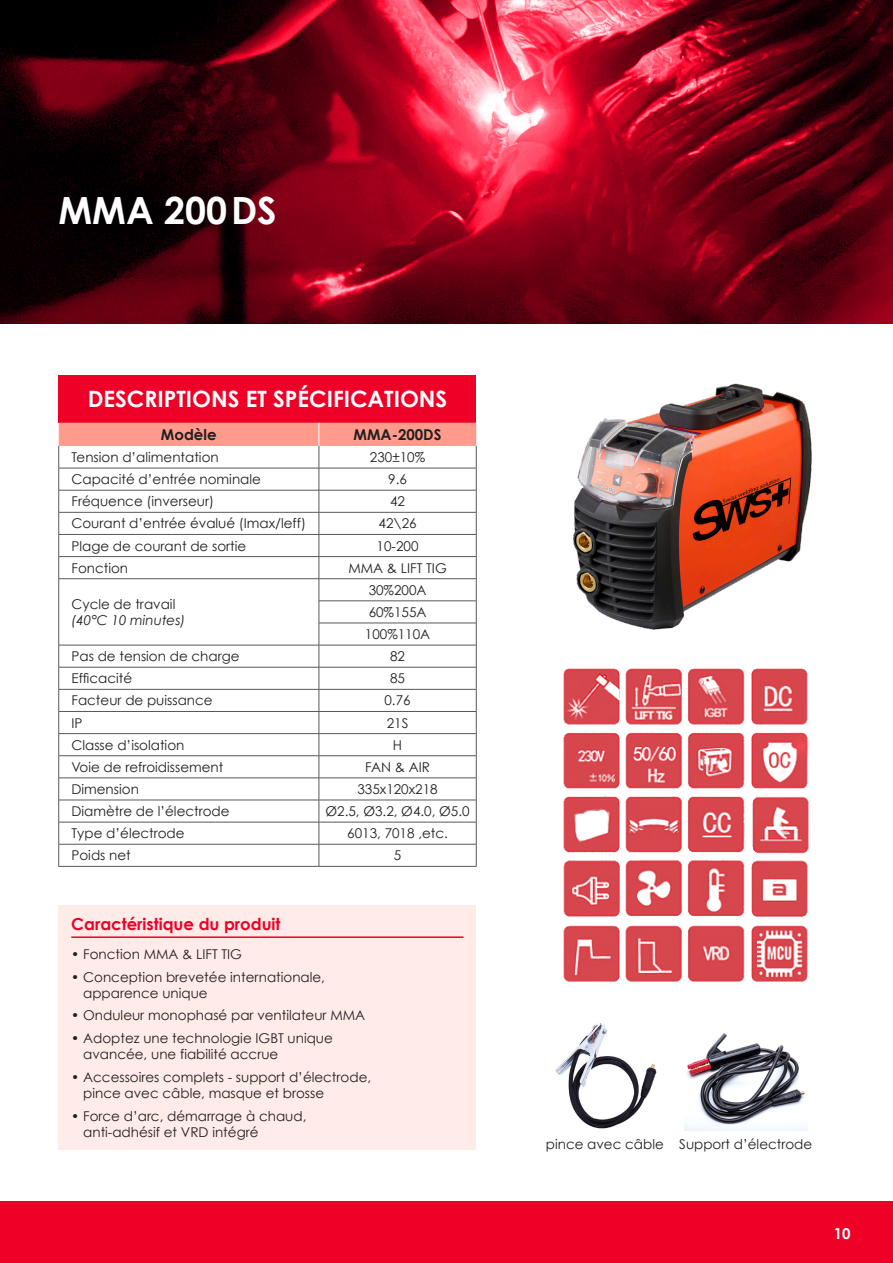
<style>
.page{position:relative;width:893px;height:1263px;background:#fff}
.page>*{position:absolute;margin:0;border:0;box-sizing:border-box;transform-origin:0 0}
.t1{font:700 37.5px "Century Gothic";color:#fff}
.t2{font:700 22.5px "Century Gothic";color:#fff}
.t3{font:700 16.5px "Century Gothic";color:#ef0027}
.t4{font:700 15px "Century Gothic";color:#231f20}
.t5{font:700 15px "Century Gothic";color:#fff}
.t6{font:13.5px/16.2px "Century Gothic";color:#231f20}
.t7{font:italic 13.5px "Century Gothic";color:#231f20}
</style>
<div class="page">
<div style="left:0;top:1201px;width:893px;height:62px;background:#ef0027"></div>
<img style="left:0;top:0;width:893px;height:323px">
<img style="left:573px;top:383px;width:239px;height:247px">
<div style="left:59px;top:375px;width:417px;height:48px;background:#ef0027"></div>
<svg style="left:58px;top:423px;width:419px;height:443px"></svg>
<hr style="left:59px;top:866px;width:260px;height:1px;background:#57585a">
<hr style="left:319px;top:866px;width:157px;height:1px;background:#57585a">
<div style="left:59px;top:905px;width:417px;height:244px;background:#ffebe8"></div>
<hr style="left:71px;top:936px;width:392px;height:2px;background:#ef0027">
<img style="left:555px;top:1023px;width:102px;height:106px">
<img style="left:684px;top:1033px;width:123px;height:98px">
<img style="left:563px;top:668px;width:246px;height:314px">
<h1 class="t1" style="left:59px;top:187px;width:220px">MMA 200 DS</h1>
<h2 class="t2" style="left:88px;top:385px;width:361px">DESCRIPTIONS ET SPÉCIFICATIONS</h2>
<p class="t4" style="left:161px;top:425px;width:57px">Modèle</p>
<p class="t4" style="left:354px;top:425px;width:89px">MMA-200DS</p>
<p class="t6" style="left:71px;top:449px;width:149px">Tension d’alimentation</p>
<p class="t6" style="left:370px;top:449px;width:57px">230±10%</p>
<p class="t6" style="left:71px;top:471px;width:191px">Capacité d’entrée nominale</p>
<p class="t6" style="left:388px;top:471px;width:20px">9.6</p>
<p class="t6" style="left:71px;top:493px;width:144px">Fréquence (inverseur)</p>
<p class="t6" style="left:390px;top:493px;width:16px">42</p>
<p class="t6" style="left:71px;top:515px;width:236px">Courant d’entrée évalué (Imax/leff)</p>
<p class="t6" style="left:379px;top:515px;width:40px">42\26</p>
<p class="t6" style="left:71px;top:537px;width:176px">Plage de courant de sortie</p>
<p class="t6" style="left:377px;top:537px;width:43px">10-200</p>
<p class="t6" style="left:71px;top:559px;width:58px">Fonction</p>
<p class="t6" style="left:348px;top:559px;width:100px">MMA &amp; LIFT TIG</p>
<p class="t6" style="left:71px;top:596px;width:105px">Cycle de travail</p>
<p class="t7" style="left:71px;top:612px;width:116px">(40°C 10 minutes)</p>
<p class="t6" style="left:365px;top:579px;width:67px;line-height:22.2px">30%200A<br>60%155A<br>100%110A</p>
<p class="t6" style="left:71px;top:648px;width:170px">Pas de tension de charge</p>
<p class="t6" style="left:390px;top:648px;width:16px">82</p>
<p class="t6" style="left:71px;top:670px;width:62px">Efficacité</p>
<p class="t6" style="left:390px;top:670px;width:16px">85</p>
<p class="t6" style="left:71px;top:692px;width:143px">Facteur de puissance</p>
<p class="t6" style="left:384px;top:692px;width:28px">0.76</p>
<p class="t6" style="left:71px;top:714px;width:13px">IP</p>
<p class="t6" style="left:387px;top:714px;width:23px">21S</p>
<p class="t6" style="left:71px;top:736px;width:114px">Classe d’isolation</p>
<p class="t6" style="left:393px;top:736px;width:11px">H</p>
<p class="t6" style="left:71px;top:759px;width:153px">Voie de refroidissement</p>
<p class="t6" style="left:365px;top:759px;width:66px">FAN &amp; AIR</p>
<p class="t6" style="left:71px;top:781px;width:69px">Dimension</p>
<p class="t6" style="left:357px;top:781px;width:82px">335x120x218</p>
<p class="t6" style="left:71px;top:803px;width:160px">Diamètre de l’électrode</p>
<p class="t6" style="left:326px;top:803px;width:146px">Ø2.5, Ø3.2, Ø4.0, Ø5.0</p>
<p class="t6" style="left:71px;top:825px;width:115px">Type d’électrode</p>
<p class="t6" style="left:347px;top:825px;width:102px">6013, 7018 ,etc.</p>
<p class="t6" style="left:71px;top:847px;width:61px">Poids net</p>
<p class="t6" style="left:394px;top:847px;width:9px">5</p>
<p class="t3" style="left:71px;top:914px;width:211px">Caractéristique du produit</p>
<p class="t6" style="left:71px;top:946px;width:172px">• Fonction MMA &amp; LIFT TIG</p>
<p class="t6" style="left:83px;top:968px;width:243px;text-indent:-12px">• Conception brevetée internationale, apparence unique</p>
<p class="t6" style="left:71px;top:1007px;width:295px">• Onduleur monophasé par ventilateur MMA</p>
<p class="t6" style="left:83px;top:1030px;width:251px;text-indent:-12px">• Adoptez une technologie IGBT unique avancée, une fiabilité accrue</p>
<p class="t6" style="left:83px;top:1068px;width:289px;text-indent:-12px">• Accessoires complets - support d’électrode, pince avec câble, masque et brosse</p>
<p class="t6" style="left:83px;top:1107px;width:225px;text-indent:-12px">• Force d’arc, démarrage à chaud, anti-adhésif et VRD intégré</p>
<p class="t6" style="left:546px;top:1136px;width:268px">pince avec câble Support d’électrode</p>
<p class="t5" style="left:834px;top:1224px;width:18px">10</p>
</div>
